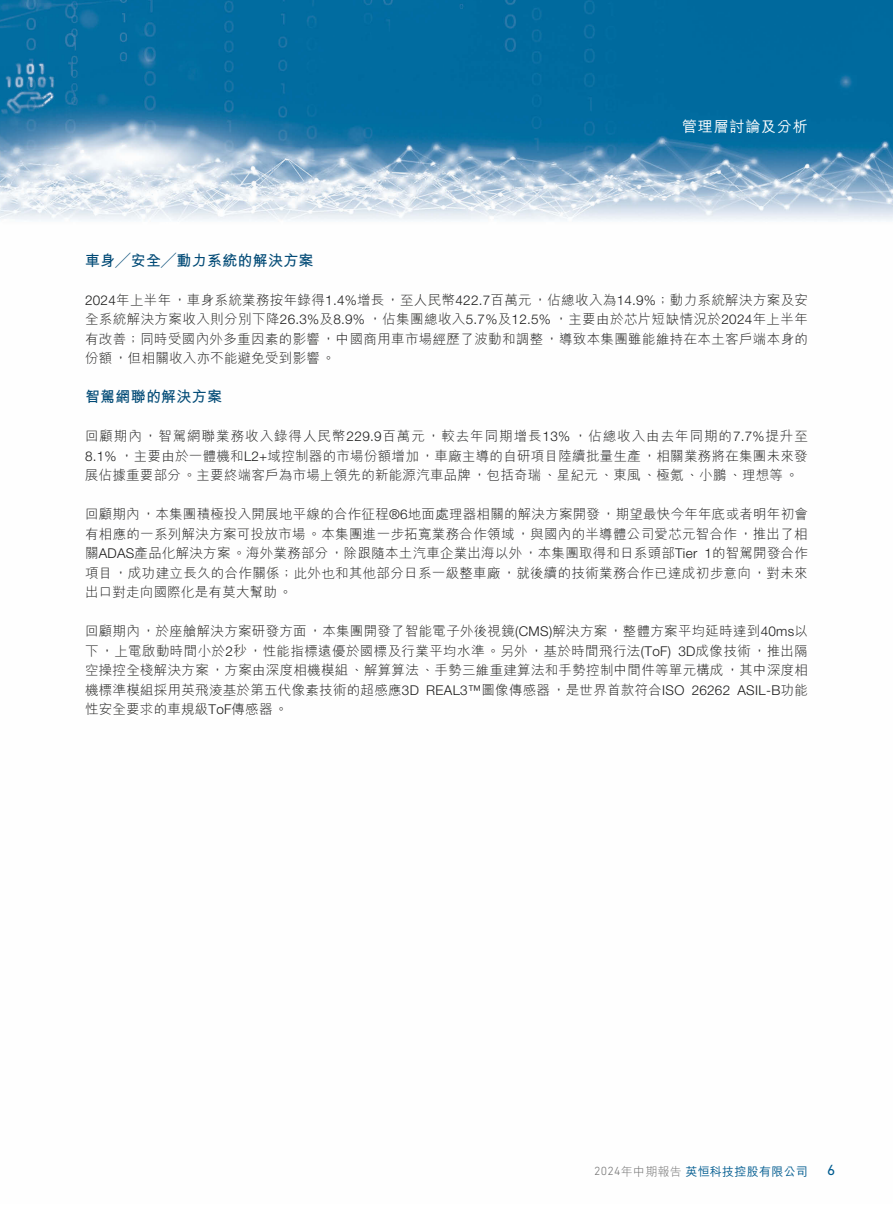
<style>
.page{position:relative;width:893px;height:1212px;background:#fff}
.page>*{position:absolute;margin:0;border:0;box-sizing:border-box;transform-origin:0 0}
.t1{font:700 15px "M Hei HK";letter-spacing:.015em;color:#004975}
.t2{font:500 15px "M Hei HK";letter-spacing:.055em;color:#fff}
.t3{font:15px "DIN Next LT Pro";color:#005b8f}
.t4{font:300 13.5px/19.5px "M Hei HK";letter-spacing:.02em;color:#1c1c1b}
.t5{font:300 13.5px "Helvetica Neue LT Pro";letter-spacing:.02em;color:#1c1c1b}
.t6{font:500 12px "M Hei HK";letter-spacing:.025em;color:#005b8f}
.s1{font-family:"Helvetica Neue LT Pro"}
.s2{font-family:"M Hei HK"}
.s3{font-family:"DIN Next LT Pro";font-weight:300;color:#6f6f6f}
.s4{font-weight:300;color:#6f6f6f}
</style>
<div class="page">
<img style="left:0;top:0;width:893px;height:222px">
<p class="t2" style="left:682px;top:116px;width:127px">管理層討論及分析</p>
<p class="t1" style="left:85px;top:249px;width:230px">車身╱安全╱動力系統的解決方案</p>
<p class="t4" style="left:85px;top:290px;width:724px;text-align:justify"><span class="s1">2024</span>年上半年，車身系統業務按年錄得<span class="s1">1.4%</span>增長，至人民幣<span class="s1">422.7</span>百萬元，佔總收入為<span class="s1">14.9%</span>；動力系統解決方案及安全系統解決方案收入則分別下降<span class="s1">26.3%</span>及<span class="s1">8.9%</span> ，佔集團總收入<span class="s1">5.7%</span>及<span class="s1">12.5%</span> ，主要由於芯片短缺情況於<span class="s1">2024</span>年上半年有改善；同時受國內外多重因素的影響，中國商用車市場經歷了波動和調整，導致本集團雖能維持在本土客戶端本身的份額，但相關收入亦不能避免受到影響。</p>
<p class="t1" style="left:85px;top:386px;width:139px">智駕網聯的解決方案</p>
<p class="t4" style="left:85px;top:426px;width:724px;text-align:justify">回顧期內，智駕網聯業務收入錄得人民幣<span class="s1">229.9</span>百萬元，較去年同期增長<span class="s1">13%</span> ，佔總收入由去年同期的<span class="s1">7.7%</span>提升至<span class="s1">8.1%</span> ，主要由於一體機和<span class="s1">L2+</span>域控制器的市場份額增加，車廠主導的自研項目陸續批量生產，相關業務將在集團未來發展佔據重要部分。主要終端客戶為市場上領先的新能源汽車品牌，包括奇瑞、星紀元、東風、極氪、小鵬、理想等。</p>
<p class="t4" style="left:85px;top:504px;width:724px;text-align:right">回顧期內，本集團積極投入開展地平線的合作征程<span class="s1">®6</span>地面處理器相關的解決方案開發，期望最快今年年底或者明年初會有相應的一系列解決方案可投放市場。本集團進一步拓寬業務合作領域，與國內的半導體公司愛芯元智合作，推出了相<br><span class="s1">1</span>的智駕開發合作</p>
<p class="t4" style="left:85px;top:543px;width:724px">關<span class="s1">ADAS</span>產品化解決方案。海外業務部分，除跟隨本土汽車企業出海以外，本集團取得和日系頭部<span class="s1">Tier<br></span>項目，成功建立長久的合作關係；此外也和其他部分日系一級整車廠，就後續的技術業務合作已達成初步意向，對未來出口對走向國際化是有莫大幫助。</p>
<p class="t4" style="left:85px;top:621px;width:724px;text-align:right">回顧期內，於座艙解決方案研發方面，本集團開發了智能電子外後視鏡<span class="s1">(CMS)</span>解決方案，整體方案平均延時達到<span class="s1">40ms</span>以<br><span class="s1">3D</span>成像技術，推出隔</p>
<p class="t4" style="left:85px;top:641px;width:724px">下，上電啟動時間小於 秒<span class="s1">2</span> ，性能指標遠優於國標及行業平均水準。另外，基於時間飛行法<span class="s1">(ToF)<br></span>空操控全棧解決方案，方案由深度相機模組、解算算法、手勢三維重建算法和手勢控制中間件等單元構成，其中深度相</p>
<p class="t5" style="left:737px;top:682px;width:72px">ASIL-B<span class="s2">功能</span></p>
<p class="t4" style="left:426px;top:680px;width:260px"><span class="s1">REAL ™3</span> 圖像傳感器，是世界首款符合<span class="s1">ISO</span></p>
<p class="t4" style="left:85px;top:680px;width:335px">機標準模組採用英飛淩基於第五代像素技術的超感應 <span class="s1">D3</span>性安全要求的車規級<span class="s1">ToF</span>傳感器。</p>
<p class="t5" style="left:692px;top:682px;width:40px">26262</p>
<p class="t6" style="left:594px;top:1163px;width:215px"><span class="s3">2024</span><span class="s4">年中期報告</span>英恒科技控股有限公司</p>
<p class="t3" style="left:827px;top:1161px;width:10px">6</p>
</div>
